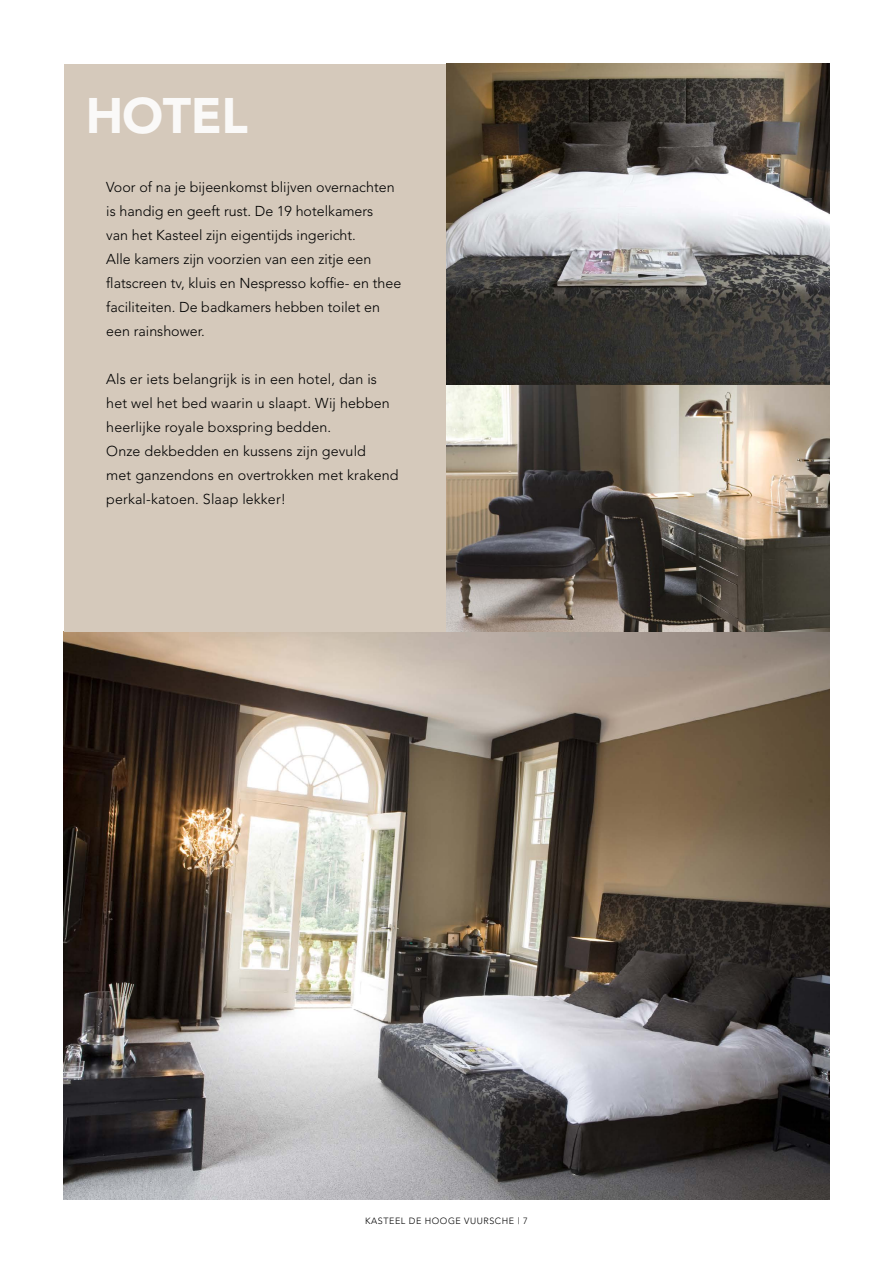
<style>
.page{position:relative;width:893px;height:1263px;background:#fff}
.page>*{position:absolute;margin:0;border:0;box-sizing:border-box;transform-origin:0 0}
.t1{font:900 49.5px "Avenir";letter-spacing:-.01em;color:#fff}
.t2{font:300 14.25px/24px "Avenir";color:#000}
.t3{font:300 9px "Avenir";letter-spacing:.06em;color:#000}
</style>
<div class="page">
<img style="left:64px;top:631px;width:765px;height:568px">
<div style="left:64px;top:64px;width:382px;height:567px;background:#d5c9bb"></div>
<img style="left:446px;top:64px;width:383px;height:568px">
<h1 class="t1" style="left:85px;top:86px;width:164px">HOTEL</h1>
<p class="t2" style="left:106px;top:175px;width:296px">Voor of na je bijeenkomst blijven overnachten is handig en geeft rust. De 19 hotelkamers<br>van het Kasteel zijn eigentijds ingericht.<br>Alle kamers zijn voorzien van een zitje een flatscreen tv, kluis en Nespresso koffie- en thee faciliteiten. De badkamers hebben toilet en een rainshower.</p>
<p class="t2" style="left:106px;top:367px;width:294px">Als er iets belangrijk is in een hotel, dan is het wel het bed waarin u slaapt. Wij hebben heerlijke royale boxspring bedden.<br>Onze dekbedden en kussens zijn gevuld<br>met ganzendons en overtrokken met krakend perkal-katoen. Slaap lekker!</p>
<p class="t3" style="left:365px;top:1216px;width:164px">KASTEEL DE HOOGE VUURSCHE | 7</p>
</div>
